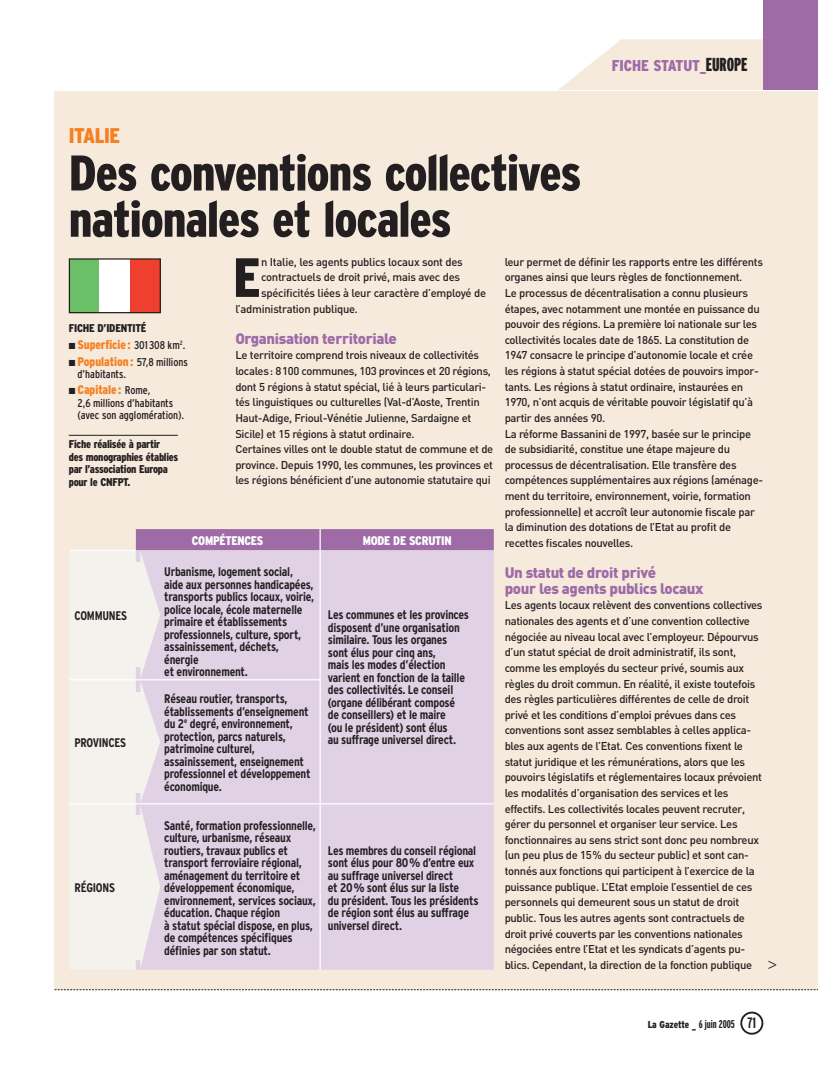
<style>
.page{position:relative;width:818px;height:1066px;background:#fff}
.page>*{position:absolute;margin:0;border:0;box-sizing:border-box;transform-origin:0 0}
.t1{font:900 condensed 55.12px "Interstate";color:#231f20}
.t2{font:900 condensed 50px/46.2px "Interstate";letter-spacing:-.02em;color:#231f20}
.t3{font:900 condensed 21.25px "Interstate";letter-spacing:-.02em;color:#f58021}
.t4{font:900 condensed 15.62px "Interstate";letter-spacing:-.005em;color:#9e6ba7}
.t5{font:900 15px/15.6px "DIN";letter-spacing:-.025em;color:#9e6ba7}
.t6{font:900 15px "Minion";color:#231f20}
.t7{font:700 condensed 12.5px/12.5px "Interstate";letter-spacing:-.02em;color:#231f20}
.t8{font:900 condensed 12.5px "Interstate";letter-spacing:-.005em;color:#f58021}
.t9{font:900 condensed 12.5px "Interstate";letter-spacing:-.02em;color:#fff}
.t10{font:500 11.25px/15.6px "DIN";letter-spacing:-.03em;color:#231f20}
.t11{font:900 condensed 11.25px/12.5px "Interstate";letter-spacing:-.025em;color:#231f20}
.t12{font:condensed 11.25px/12.5px "Interstate";letter-spacing:-.005em;color:#231f20}
.t13{font:900 condensed 10px "Interstate";letter-spacing:-.005em;color:#231f20}
.s1{font-stretch:extra-condensed;font-size:18.75px;color:#231f20}
.s2{color:#231f20}
.s3{font-weight:400;font-size:11.25px;color:#231f20}
.s4{font-weight:900;font-size:12.5px;color:#f58021}
.s5{font-weight:700;font-stretch:extra-condensed;font-size:15px}
.s6{font-weight:700;font-stretch:extra-condensed;font-size:11.25px}
</style>
<div class="page">
<div style="left:55px;top:91px;width:763px;height:898px;background:#f6eadc"></div>
<svg style="left:558px;top:39px;width:205px;height:51px"></svg>
<svg style="left:55px;top:989px;width:763px;height:1px"></svg>
<div style="left:740px;top:1012px;width:23px;height:23px;border:2px solid #231f20;border-radius:50%"></div>
<div style="left:763px;top:0;width:55px;height:90px;background:#9e6ba7"></div>
<hr style="left:69px;top:435px;width:109px;height:1px;background:#231f20">
<div style="left:69px;top:259px;width:30px;height:54px;background:#6bc067"></div>
<div style="left:99px;top:259px;width:31px;height:54px;background:#fff"></div>
<div style="left:130px;top:259px;width:30px;height:54px;background:#ef3f2f"></div>
<div style="left:69px;top:258px;width:92px;height:55px;border:1px solid #231f20"></div>
<svg style="left:69px;top:529px;width:425px;height:441px"></svg>
<h3 class="t3" style="left:69px;top:128px;width:53px">ITALIE</h3>
<h2 class="t2" style="left:69px;top:154px;width:514px">Des conventions collectives nationales et locales</h2>
<h3 class="t4" style="left:612px;top:60px;width:137px">FICHE STATUT_<span class="s1">EUROPE</span></h3>
<p class="t11" style="left:69px;top:323px;width:79px">FICHE D’IDENTITÉ</p>
<p class="t8" style="left:69px;top:340px;width:118px"><span class="s2">■</span> Superficie : <span class="s3">301 308 km</span><sup>2</sup><span class="s3">.</span></p>
<p class="t12" style="left:78px;top:356px;width:112px;text-indent:-9px">■ <span class="s4">Population :</span> 57,8 millions d’habitants.</p>
<p class="t8" style="left:69px;top:385px;width:83px"><span class="s2">■</span> Capitale : <span class="s3">Rome,</span></p>
<p class="t12" style="left:78px;top:397px;width:108px">2,6 millions d’habitants (avec son agglomération).</p>
<p class="t11" style="left:69px;top:439px;width:111px">Fiche réalisée à partir<br>des monographies établies par l’association Europa pour le CNFPT.</p>
<h1 class="t1" style="left:233px;top:257px;width:29px">E</h1>
<p class="t10" style="left:261px;top:255px;width:203px">n Italie, les agents publics locaux sont des</p>
<p class="t10" style="left:261px;top:271px;width:200px">contractuels de droit privé, mais avec des</p>
<p class="t10" style="left:261px;top:286px;width:226px">spécificités liées à leur caractère d’employé de</p>
<p class="t10" style="left:235px;top:302px;width:124px">l’administration publique.</p>
<h3 class="t5" style="left:235px;top:332px;width:163px">Organisation territoriale</h3>
<p class="t10" style="left:235px;top:349px;width:259px">Le territoire comprend trois niveaux de collectivités locales : 8 100 communes, 103 provinces et 20 régions, dont 5 régions à statut spécial, lié à leurs particulari&shy;tés linguistiques ou culturelles (Val-d’Aoste, Trentin Haut-Adige, Frioul-Vénétie Julienne, Sardaigne et Sicile) et 15 régions à statut ordinaire.<br>Certaines villes ont le double statut de commune et de province. Depuis 1990, les communes, les provinces et les régions bénéficient d’une autonomie statutaire qui</p>
<p class="t9" style="left:192px;top:536px;width:73px">COMPÉTENCES</p>
<p class="t9" style="left:363px;top:536px;width:91px">MODE DE SCRUTIN</p>
<p class="t7" style="left:164px;top:566px;width:152px">Urbanisme, logement social, aide aux personnes handicapées, transports publics locaux, voirie, police locale, école maternelle primaire et établissements professionnels, culture, sport, assainissement, déchets, énergie<br>et environnement.</p>
<p class="t7" style="left:328px;top:610px;width:143px">Les communes et les provinces disposent d’une organisation similaire. Tous les organes sont élus pour cinq ans,<br>mais les modes d’élection varient en fonction de la taille des collectivités. Le conseil (organe délibérant composé de conseillers) et le maire<br>(ou le président) sont élus</p>
<p class="t7" style="left:75px;top:610px;width:54px">COMMUNES</p>
<p class="t7" style="left:164px;top:693px;width:148px">Réseau routier, transports, établissements d’enseignement du 2<sup>e</sup> degré, environnement, protection, parcs naturels, patrimoine culturel, assainissement, enseignement professionnel et développement économique.</p>
<p class="t7" style="left:75px;top:737px;width:53px">PROVINCES</p>
<p class="t7" style="left:328px;top:735px;width:130px">au suffrage universel direct.</p>
<p class="t7" style="left:75px;top:882px;width:42px">RÉGIONS</p>
<p class="t7" style="left:164px;top:820px;width:153px">Santé, formation professionnelle, culture, urbanisme, réseaux routiers, travaux publics et transport ferroviaire régional, aménagement du territoire et développement économique, environnement, services sociaux, éducation. Chaque région<br>à statut spécial dispose, en plus, de compétences spécifiques définies par son statut.</p>
<p class="t7" style="left:328px;top:845px;width:152px">Les membres du conseil régional sont élus pour 80 % d’entre eux au suffrage universel direct<br>et 20 % sont élus sur la liste<br>du président. Tous les présidents de région sont élus au suffrage universel direct.</p>
<p class="t10" style="left:505px;top:255px;width:260px">leur permet de définir les rapports entre les différents organes ainsi que leurs règles de fonctionnement.<br>Le processus de décentralisation a connu plusieurs étapes, avec notamment une montée en puissance du pouvoir des régions. La première loi nationale sur les collectivités locales date de 1865. La constitution de 1947 consacre le principe d’autonomie locale et crée les régions à statut spécial dotées de pouvoirs impor&shy;tants. Les régions à statut ordinaire, instaurées en 1970, n’ont acquis de véritable pouvoir législatif qu’à partir des années 90.<br>La réforme Bassanini de 1997, basée sur le principe de subsidiarité, constitue une étape majeure du processus de décentralisation. Elle transfère des compétences supplémentaires aux régions (aménage&shy;ment du territoire, environnement, voirie, formation professionnelle) et accroît leur autonomie fiscale par la diminution des dotations de l’Etat au profit de recettes fiscales nouvelles.</p>
<h3 class="t5" style="left:505px;top:566px;width:200px">Un statut de droit privé<br>pour les agents publics locaux</h3>
<p class="t10" style="left:505px;top:599px;width:259px">Les agents locaux relèvent des conventions collectives nationales des agents et d’une convention collective négociée au niveau local avec l’employeur. Dépourvus d’un statut spécial de droit administratif, ils sont, comme les employés du secteur privé, soumis aux règles du droit commun. En réalité, il existe toutefois des règles particulières différentes de celle de droit privé et les conditions d’emploi prévues dans ces conventions sont assez semblables à celles applica&shy;bles aux agents de l’Etat. Ces conventions fixent le statut juridique et les rémunérations, alors que les pouvoirs législatifs et réglementaires locaux prévoient les modalités d’organisation des services et les effectifs. Les collectivités locales peuvent recruter, gérer du personnel et organiser leur service. Les fonctionnaires au sens strict sont donc peu nombreux (un peu plus de 15 % du secteur public) et sont can&shy;tonnés aux fonctions qui participent à l’exercice de la puissance publique. L’Etat emploie l’essentiel de ces personnels qui demeurent sous un statut de droit public. Tous les autres agents sont contractuels de droit privé couverts par les conventions nationales négociées entre l’Etat et les syndicats d’agents pu&shy;blics. Cependant, la direction de la fonction publique</p>
<h3 class="t6" style="left:768px;top:958px;width:11px">&gt;</h3>
<p class="t13" style="left:648px;top:1021px;width:110px">La Gazette <span class="s5">_</span> <span class="s6">6 juin 2005</span> <span class="s5">71</span></p>
</div>
